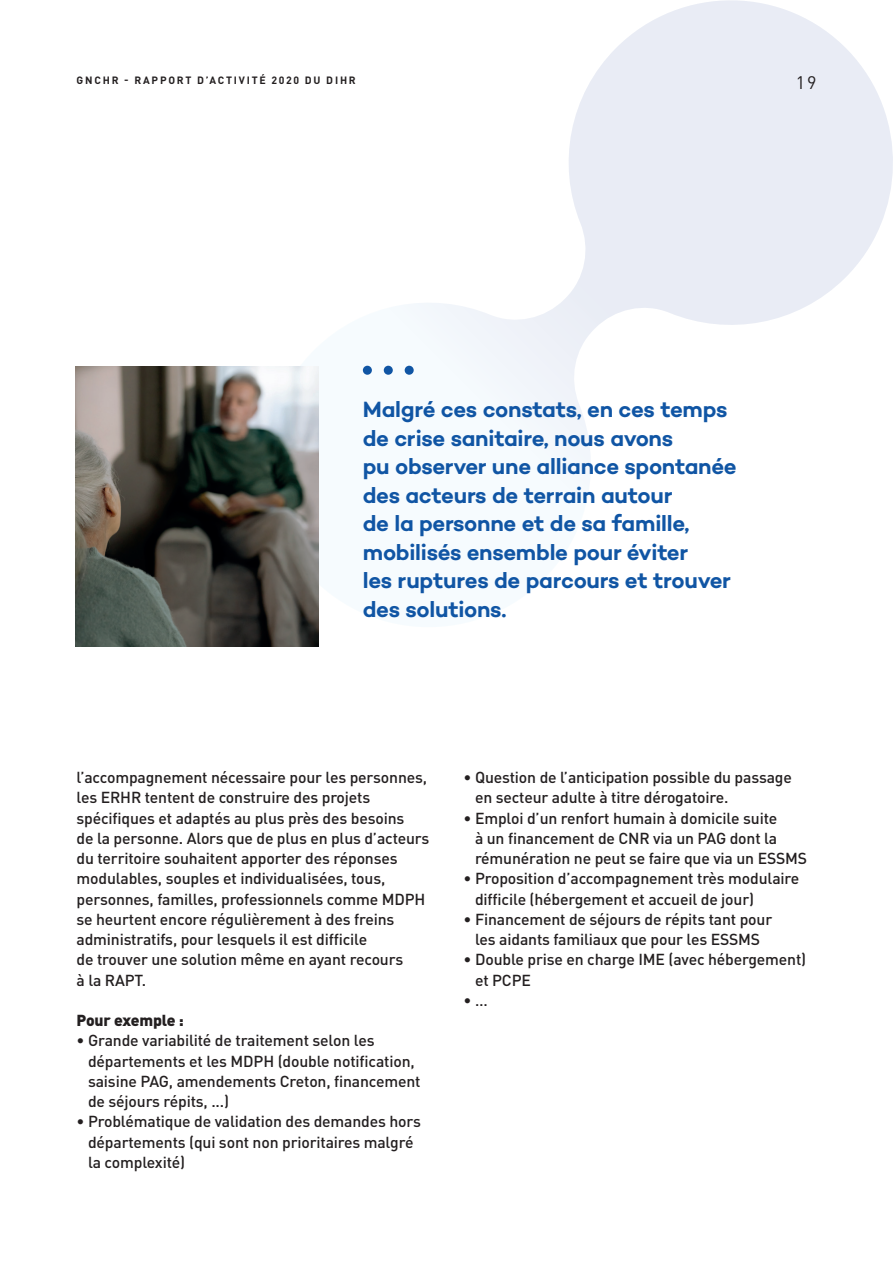
<style>
.page{position:relative;width:893px;height:1263px;background:#fff}
.page>*{position:absolute;margin:0;border:0;box-sizing:border-box;transform-origin:0 0}
.verbatim{font:600 22.5px/28.5px "Campton";letter-spacing:-.015em;color:#1055a4}
.t1{font:18px "DIN Pro";color:#231f20}
.texte_courant{font:500 15.75px/20.2px "DIN Pro";letter-spacing:-.01em;color:#231f20}
.texte_courant-2{font:900 15.75px "DIN Pro";letter-spacing:-.01em;color:#231f20}
.t2{font:700 10.5px "DIN Pro";letter-spacing:.17em;color:#231f20}
</style>
<div class="page">
<svg style="left:362px;top:0;width:531px;height:490px"></svg>
<div style="left:363px;top:366px;width:9px;height:9px;background:#1055a4;border-radius:50%"></div>
<div style="left:384px;top:366px;width:9px;height:9px;background:#1055a4;border-radius:50%"></div>
<div style="left:405px;top:366px;width:9px;height:9px;background:#1055a4;border-radius:50%"></div>
<img style="left:76px;top:366px;width:243px;height:280px">
<p class="t2" style="left:77px;top:71px;width:281px">GNCHR - RAPPORT D’ACTIVITÉ 2020 DU DIHR</p>
<p class="t1" style="left:796px;top:69px;width:22px">19</p>
<p class="verbatim" style="left:363px;top:395px;width:375px">Malgré ces constats, en ces temps de crise sanitaire, nous avons<br>pu observer une alliance spontanée des acteurs de terrain autour<br>de la personne et de sa famille, mobilisés ensemble pour éviter<br>les ruptures de parcours et trouver des solutions.</p>
<p class="texte_courant" style="left:77px;top:765px;width:354px">l’accompagnement nécessaire pour les personnes, les ERHR tentent de construire des projets spécifiques et adaptés au plus près des besoins<br>de la personne. Alors que de plus en plus d’acteurs du territoire souhaitent apporter des réponses modulables, souples et individualisées, tous, personnes, familles, professionnels comme MDPH se heurtent encore régulièrement à des freins administratifs, pour lesquels il est difficile<br>de trouver une solution même en ayant recours<br>à la RAPT.</p>
<p class="texte_courant-2" style="left:77px;top:1007px;width:109px">Pour exemple :</p>
<p class="texte_courant" style="left:88px;top:1029px;width:334px;text-indent:-12px">• Grande variabilité de traitement selon les départements et les MDPH (double notification, saisine PAG, amendements Creton, financement de séjours répits, ...)</p>
<p class="texte_courant" style="left:88px;top:1110px;width:334px;text-indent:-12px">• Problématique de validation des demandes hors départements (qui sont non prioritaires malgré la complexité)</p>
<p class="texte_courant" style="left:475px;top:765px;width:318px;text-indent:-12px">• Question de l’anticipation possible du passage en secteur adulte à titre dérogatoire.</p>
<p class="texte_courant" style="left:475px;top:806px;width:334px;text-indent:-12px">• Emploi d’un renfort humain à domicile suite<br>à un financement de CNR via un PAG dont la rémunération ne peut se faire que via un ESSMS</p>
<p class="texte_courant" style="left:475px;top:867px;width:326px;text-indent:-12px">• Proposition d’accompagnement très modulaire difficile (hébergement et accueil de jour)</p>
<p class="texte_courant" style="left:463px;top:907px;width:310px;text-align:center">• Financement de séjours de répits tant pour les aidants familiaux que pour les ESSMS</p>
<p class="texte_courant" style="left:475px;top:948px;width:333px;text-indent:-12px">• Double prise en charge IME (avec hébergement) et PCPE</p>
<p class="texte_courant" style="left:463px;top:988px;width:26px">• …</p>
</div>
